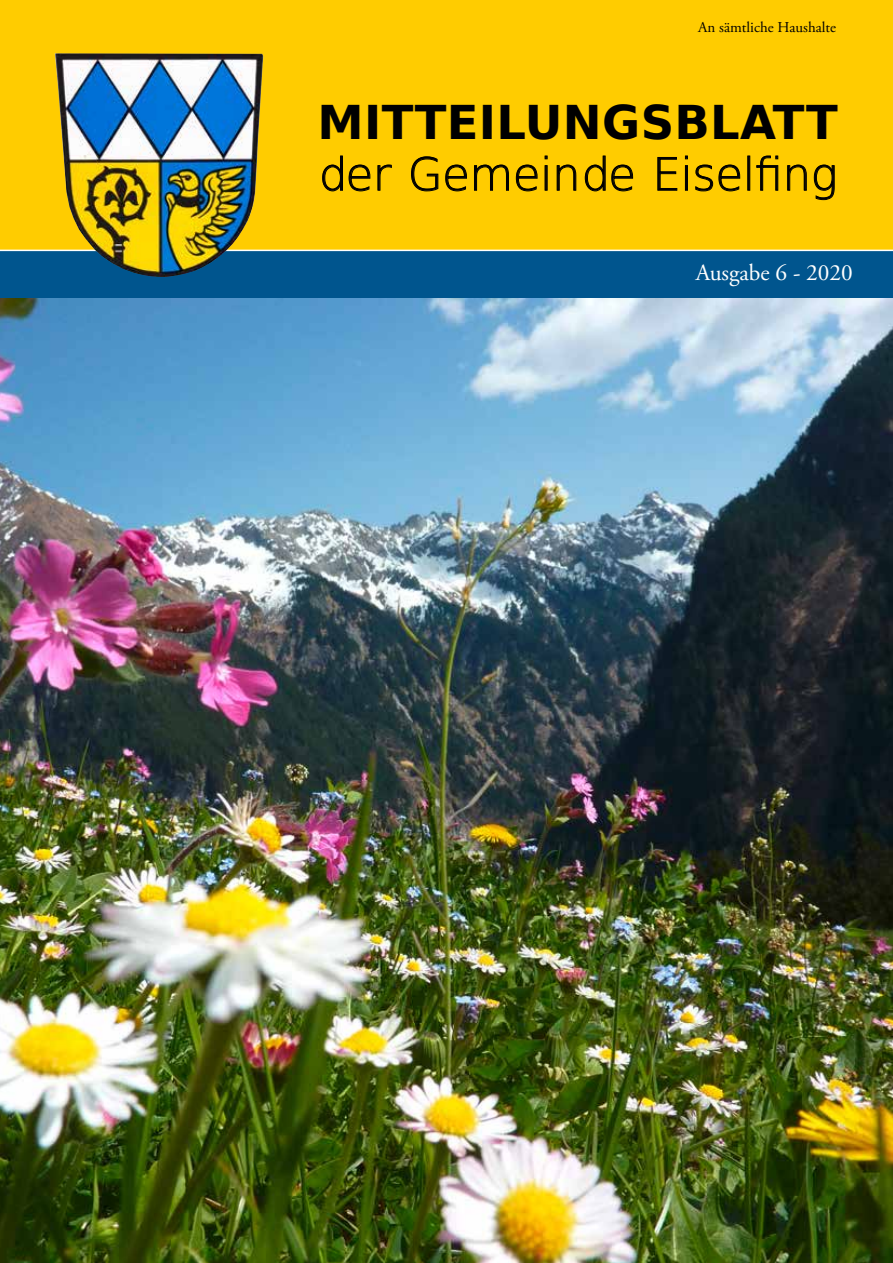
<style>
.page{position:relative;width:893px;height:1263px;background:#fff}
.page>*{position:absolute;margin:0;border:0;box-sizing:border-box;transform-origin:0 0}
.t1{font:700 46.5px "DejaVu Sans";letter-spacing:.005em;color:#000}
.t2{font:200 45px "DejaVu Sans";letter-spacing:-.01em;color:#000}
.t3{font:23.25px "Adobe Garamond Pro";color:#fff}
.t4{font:15px "Adobe Garamond Pro";color:#000}
</style>
<div class="page">
<div style="left:0;top:0;width:893px;height:255px;background:#fc0"></div>
<div style="left:0;top:251px;width:893px;height:48px;background:#00558e"></div>
<hr style="left:0;top:250px;width:893px;height:1px;background:#fff">
<svg style="left:322px;top:155px;width:49px;height:37px"></svg>
<svg style="left:377px;top:164px;width:15px;height:27px"></svg>
<svg style="left:411px;top:156px;width:28px;height:36px"></svg>
<svg style="left:445px;top:164px;width:22px;height:28px"></svg>
<svg style="left:474px;top:164px;width:35px;height:27px"></svg>
<svg style="left:516px;top:164px;width:22px;height:28px"></svg>
<svg style="left:556px;top:164px;width:21px;height:27px"></svg>
<svg style="left:585px;top:155px;width:48px;height:37px"></svg>
<svg style="left:657px;top:157px;width:21px;height:34px"></svg>
<div style="left:685px;top:165px;width:3px;height:26px;border:1px solid #000"></div>
<svg style="left:695px;top:164px;width:45px;height:28px"></svg>
<svg style="left:756px;top:155px;width:22px;height:36px"></svg>
<svg style="left:787px;top:164px;width:20px;height:27px"></svg>
<svg style="left:814px;top:164px;width:21px;height:36px"></svg>
<hr style="left:0;top:298px;width:893px;height:2px;background:#fff">
<img style="left:0;top:299px;width:893px;height:964px">
<img style="left:55px;top:53px;width:208px;height:224px">
<p class="t4" style="left:698px;top:18px;width:139px">An sämtliche Haushalte</p>
<p class="t1" style="left:317px;top:85px;width:522px">MITTEILUNGSBLATT</p>
<p class="t2" style="left:317px;top:140px;width:522px">der Gemeinde Eiselfing</p>
<p class="t3" style="left:696px;top:259px;width:159px">Ausgabe 6 - 2020</p>
</div>
